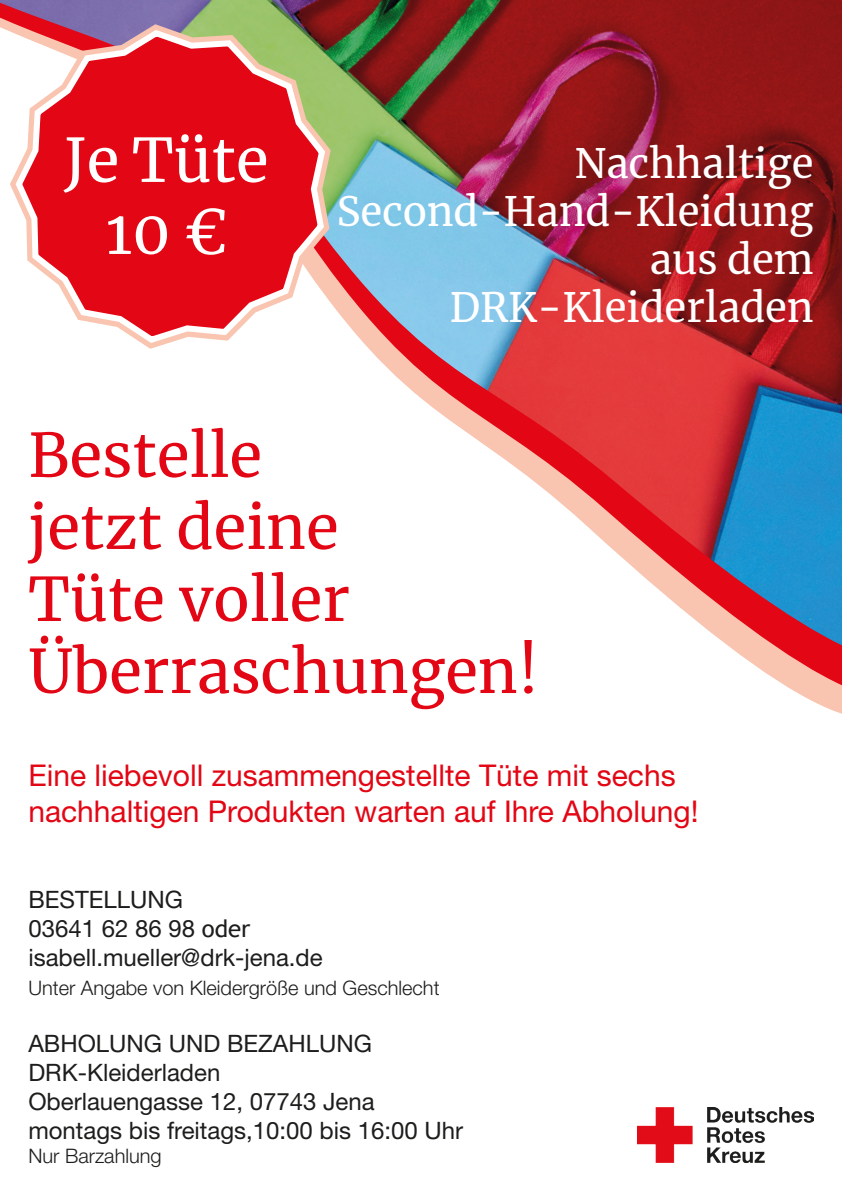
<style>
.page{position:relative;width:842px;height:1191px;background:#fff}
.page>*{position:absolute;margin:0;border:0;box-sizing:border-box;transform-origin:0 0}
.t1{font:60px "Merriweather";color:#e30614}
.t2{font:60px "Merriweather";color:#fff}
.t3{font:40px "Merriweather";color:#fff}
.t4{font:30px "Helvetica Neue";color:#e30614}
.t5{font:24px "Helvetica Neue";color:#1d1d1b}
.t6{font:300 20px "Helvetica Neue";color:#1d1d1b}
.s1{font-family:"Trebuchet MS"}
</style>
<div class="page">
<img style="left:638px;top:1107px;width:176px;height:55px">
<svg style="left:727px;top:645px;width:115px;height:69px"></svg>
<img style="left:0;top:0;width:842px;height:645px">
<svg style="left:10px;top:24px;width:321px;height:325px"></svg>
<svg style="left:12px;top:25px;width:316px;height:321px"></svg>
<p class="t2" style="left:64px;top:119px;width:206px">Je Tüte</p>
<p class="t2" style="left:106px;top:191px;width:123px">10 €</p>
<p class="t3" style="left:575px;top:136px;width:241px">Nachhaltige</p>
<p class="t3" style="left:337px;top:184px;width:478px">Second-Hand-Kleidung</p>
<p class="t3" style="left:650px;top:232px;width:165px">aus dem</p>
<p class="t3" style="left:450px;top:280px;width:365px">DRK-Kleiderladen</p>
<p class="t1" style="left:28px;top:413px;width:235px">Bestelle</p>
<p class="t1" style="left:28px;top:485px;width:312px">jetzt deine</p>
<p class="t1" style="left:28px;top:557px;width:323px">Tüte voller</p>
<p class="t1" style="left:28px;top:629px;width:512px">Überraschungen!</p>
<p class="t4" style="left:28px;top:757px;width:649px">Eine liebevoll zusammengestellte Tüte mit sechs</p>
<p class="t4" style="left:28px;top:793px;width:672px">nachhaltigen Produkten warten auf Ihre Abholung!</p>
<p class="t5" style="left:28px;top:885px;width:156px">BESTELLUNG</p>
<p class="t5" style="left:28px;top:914px;width:224px">03641 62 86 98 <span class="s1">oder</span></p>
<p class="t5" style="left:28px;top:943px;width:296px">isabell.mueller@drk-jena.de</p>
<p class="t6" style="left:28px;top:975px;width:413px">Unter Angabe von Kleidergröße und Geschlecht</p>
<p class="t5" style="left:28px;top:1029px;width:345px">ABHOLUNG UND BEZAHLUNG</p>
<p class="t5" style="left:28px;top:1058px;width:194px">DRK-Kleiderladen</p>
<p class="t5" style="left:28px;top:1087px;width:348px">Oberlauengasse 12, 07743 Jena</p>
<p class="t5" style="left:28px;top:1115px;width:436px">montags bis freitags,10:00 bis 16:00 Uhr</p>
<p class="t6" style="left:28px;top:1143px;width:135px">Nur Barzahlung</p>
</div>
